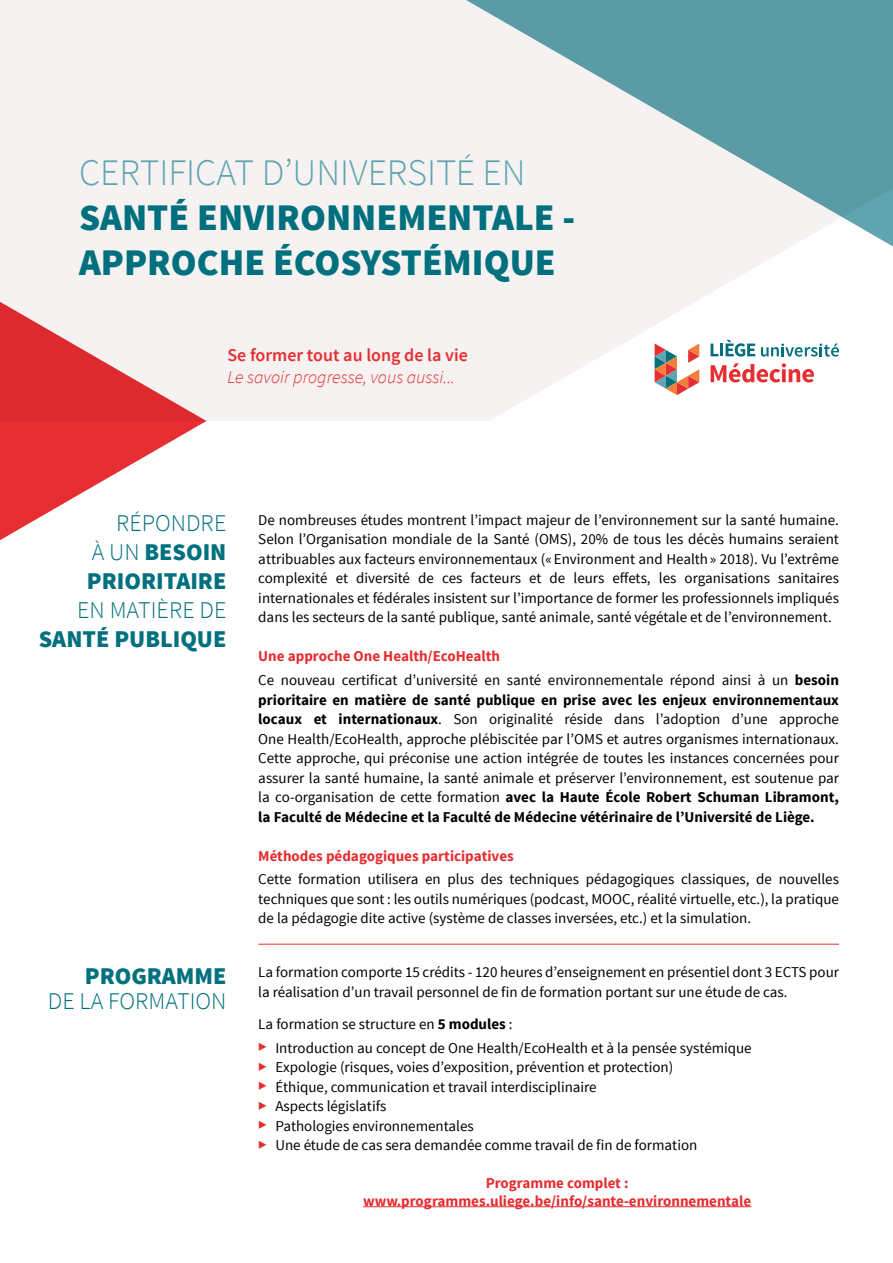
<style>
.page{position:relative;width:893px;height:1263px;background:#fff}
.page>*{position:absolute;margin:0;border:0;box-sizing:border-box;transform-origin:0 0}
.t1{font:900 37.5px/45px "Source Sans Pro";color:#00707e}
.t2{font:300 37.5px "Source Sans Pro";color:#5fa4b0}
.t3{font:900 24px/28.8px "Source Sans Pro";color:#00707e;text-align:justify}
.t4{font:300 24px "Source Sans Pro";color:#00707e}
.t5{font:italic 300 18px "Source Sans Pro";color:#e62d31}
.t6{font:600 18px "Source Sans Pro";color:#e62d31}
.t7{font:15px/19.5px "Source Sans Pro";color:#000}
.t8{font:700 15px/18px "Source Sans Pro";color:#e62d31;text-align:center}
.s1{font-weight:300}
.s2{font-weight:700;color:#e62d31}
.s3{font-weight:700}
.s4{color:#e62d31}
</style>
<div class="page">
<div style="left:0;top:0;width:893px;height:421px;background:#f5f2f1"></div>
<svg style="left:0;top:302px;width:206px;height:238px"></svg>
<svg style="left:490px;top:254px;width:403px;height:167px;fill:#fff"></svg>
<hr style="left:363px;top:1206px;width:388px;height:1px;background:#e62d31">
<hr style="left:258px;top:944px;width:581px;height:1px;background:#e62d31">
<svg style="left:655px;top:343px;width:44px;height:52px"></svg>
<svg style="left:711px;top:363px;width:103px;height:19px"></svg>
<svg style="left:761px;top:343px;width:78px;height:14px"></svg>
<svg style="left:711px;top:340px;width:44px;height:17px"></svg>
<svg style="left:466px;top:0;width:427px;height:254px"></svg>
<h1 class="t2" style="left:79px;top:150px;width:448px">CERTIFICAT D’UNIVERSITÉ EN</h1>
<h1 class="t1" style="left:79px;top:197px;width:498px">SANTÉ ENVIRONNEMENTALE -<br>APPROCHE ÉCOSYSTÉMIQUE</h1>
<p class="t6" style="left:227px;top:344px;width:242px">Se former tout au long de la vie</p>
<p class="t5" style="left:227px;top:366px;width:229px">Le savoir progresse, vous aussi...</p>
<h2 class="t3" style="left:87px;top:510px;width:141px;text-indent:29px"><span class="s1">RÉPONDRE À UN</span> BESOIN PRIORITAIRE</h2>
<h2 class="t4" style="left:77px;top:595px;width:151px">EN MATIÈRE DE</h2>
<h2 class="t3" style="left:39px;top:625px;width:189px">SANTÉ PUBLIQUE</h2>
<h2 class="t3" style="left:85px;top:962px;width:143px">PROGRAMME</h2>
<h2 class="t4" style="left:48px;top:987px;width:180px">DE LA FORMATION</h2>
<p class="t7" style="left:258px;top:510px;width:582px;text-align:justify">De nombreuses études montrent l’impact majeur de l’environnement sur la santé humaine.<br>Selon l’Organisation mondiale de la Santé (OMS), 20% de tous les décès humains seraient attribuables aux facteurs environnementaux («Environment and Health» 2018). Vu l’extrême complexité et diversité de ces facteurs et de leurs effets, les organisations sanitaires internationales et fédérales insistent sur l’importance de former les professionnels impliqués dans les secteurs de la santé publique, santé animale, santé végétale et de l’environnement.</p>
<p class="t7" style="left:258px;top:645px;width:582px;line-height:23.7px"><span class="s2">Une approche One Health/EcoHealth<br></span>Ce nouveau certificat d’université en santé environnementale répond ainsi à un <span class="s3">besoin</span></p>
<p class="t7" style="left:258px;top:690px;width:582px;text-align:justify"><span class="s3">prioritaire en matière de santé publique en prise avec les enjeux environnementaux locaux et internationaux</span>. Son originalité réside dans l’adoption d’une approche One Health/EcoHealth, approche plébiscitée par l’OMS et autres organismes internationaux.<br>Cette approche, qui préconise une action intégrée de toutes les instances concernées pour assurer la santé humaine, la santé animale et préserver l’environnement, est soutenue par la co-organisation de cette formation <span class="s3">avec la Haute École Robert Schuman Libramont, la Faculté de Médecine et la Faculté de Médecine vétérinaire de l’Université de Liège.</span></p>
<p class="t8" style="left:258px;top:847px;width:257px">Méthodes pédagogiques participatives</p>
<p class="t7" style="left:258px;top:870px;width:582px;text-align:justify">Cette formation utilisera en plus des techniques pédagogiques classiques, de nouvelles techniques que sont : les outils numériques (podcast, MOOC, réalité virtuelle, etc.), la pratique de la pédagogie dite active (système de classes inversées, etc.) et la simulation.</p>
<p class="t7" style="left:258px;top:962px;width:582px">La formation comporte 15 crédits - 120 heures d’enseignement en présentiel dont 3 ECTS pour la réalisation d’un travail personnel de fin de formation portant sur une étude de cas.</p>
<p class="t7" style="left:258px;top:1012px;width:495px;line-height:23.7px">La formation se structure en <span class="s3">5 modules</span> :<br><span class="s4">▶</span> Introduction au concept de One Health/EcoHealth et à la pensée systémique</p>
<p class="t7" style="left:258px;top:1057px;width:441px"><span class="s4">▶</span> Expologie (risques, voies d’exposition, prévention et protection)<br><span class="s4">▶</span> Éthique, communication et travail interdisciplinaire<br><span class="s4">▶</span> Aspects législatifs<br><span class="s4">▶</span> Pathologies environnementales<br><span class="s4">▶</span> Une étude de cas sera demandée comme travail de fin de formation</p>
<p class="t8" style="left:363px;top:1174px;width:390px">Programme complet : www.programmes.uliege.be/info/sante-environnementale</p>
</div>
